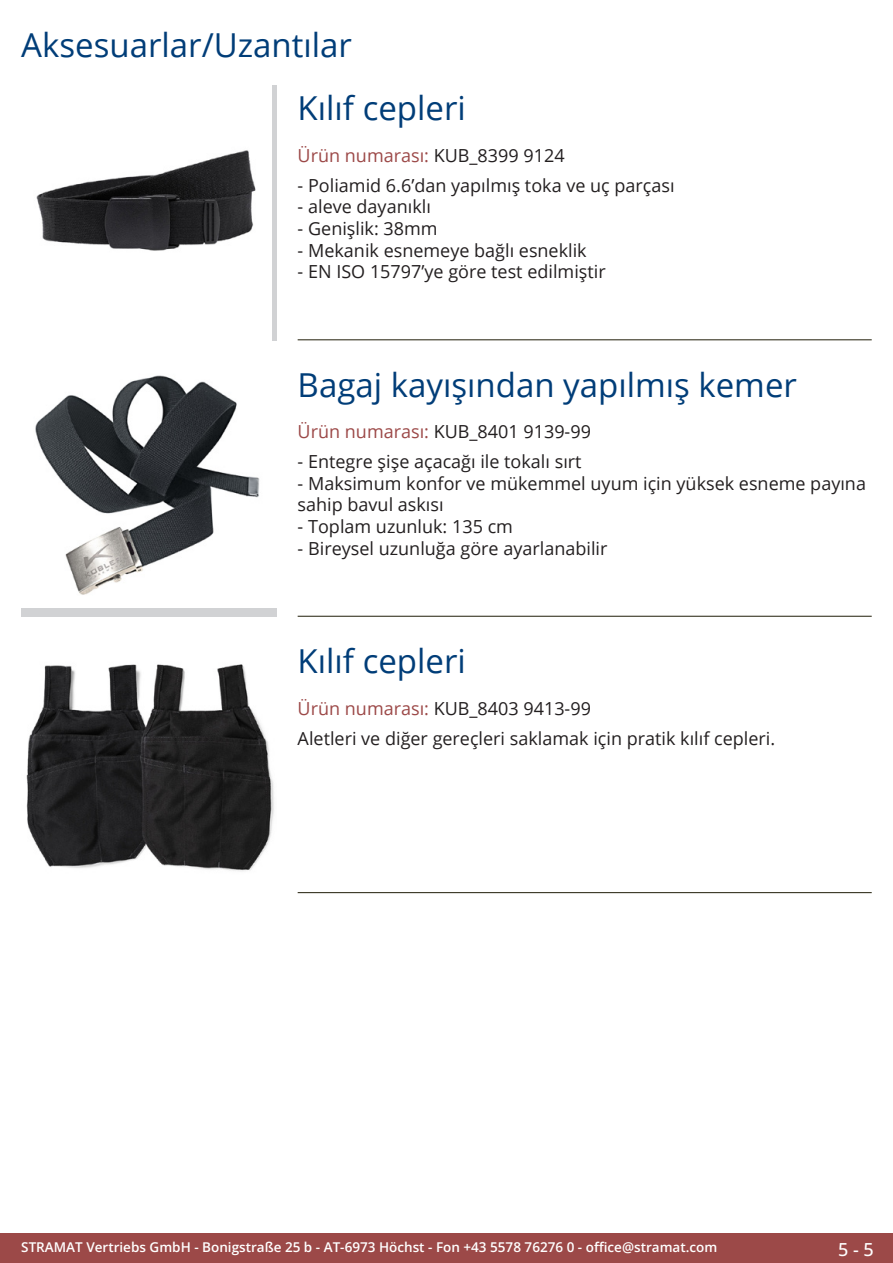
<style>
.page{position:relative;width:893px;height:1263px;background:#fff}
.page>*{position:absolute;margin:0;border:0;box-sizing:border-box;transform-origin:0 0}
.Produkttitel{font:33px "Open Sans";color:#003d78}
.RastTitel{font:33px "Open Sans";color:#003d78}
.Beschreibung_Text{font:18px/21.6px "Open Sans";color:#231f20}
.TechDaten_Überschrif{font:18px "Open Sans";color:#231f20}
.TechDaten_Überschrif-2{font:18px "Open Sans";color:#9c4948}
.t1{font:500 18px "Open Sans";color:#fff}
.t2{font:600 13.5px "Open Sans";color:#fff}
.s1{color:#231f20}
.s2{color:#9c4948}
</style>
<div class="page">
<div style="left:0;top:1233px;width:893px;height:30px;background:#9c4948"></div>
<hr style="left:298px;top:340px;width:574px;height:1px;background:#201d08">
<hr style="left:298px;top:616px;width:574px;height:1px;background:#201d08">
<hr style="left:298px;top:892px;width:574px;height:1px;background:#201d08">
<img style="left:36px;top:150px;width:220px;height:101px">
<div style="left:21px;top:361px;width:255px;height:256px;background:#d1d2d4"></div>
<img style="left:21px;top:361px;width:255px;height:247px">
<img style="left:26px;top:664px;width:248px;height:207px">
<p class="RastTitel" style="left:21px;top:22px;width:332px">Aksesuarlar/Uzantılar</p>
<p class="Produkttitel" style="left:298px;top:86px;width:170px">Kılıf cepleri</p>
<p class="TechDaten_Überschrif-2" style="left:298px;top:143px;width:268px">Ürün numarası: <span class="s1">KUB_8399 9124</span></p>
<p class="Beschreibung_Text" style="left:298px;top:174px;width:378px">- Poliamid 6.6’dan yapılmış toka ve uç parçası</p>
<p class="Beschreibung_Text" style="left:298px;top:196px;width:135px">- aleve dayanıklı</p>
<p class="Beschreibung_Text" style="left:298px;top:217px;width:141px">- Genişlik: 38mm</p>
<p class="Beschreibung_Text" style="left:298px;top:239px;width:291px">- Mekanik esnemeye bağlı esneklik</p>
<p class="Beschreibung_Text" style="left:298px;top:260px;width:310px">- EN ISO 15797’ye göre test edilmiştir</p>
<p class="Produkttitel" style="left:298px;top:362px;width:501px">Bagaj kayışından yapılmış kemer</p>
<p class="TechDaten_Überschrif" style="left:298px;top:420px;width:295px"><span class="s2">Ürün numarası:</span> KUB_8401 9139-99</p>
<p class="Beschreibung_Text" style="left:298px;top:450px;width:285px">- Entegre şişe açacağı ile tokalı sırt</p>
<p class="Beschreibung_Text" style="left:298px;top:472px;width:570px">- Maksimum konfor ve mükemmel uyum için yüksek esneme payına sahip bavul askısı</p>
<p class="Beschreibung_Text" style="left:298px;top:515px;width:217px">- Toplam uzunluk: 135 cm</p>
<p class="Beschreibung_Text" style="left:298px;top:537px;width:311px">- Bireysel uzunluğa göre ayarlanabilir</p>
<p class="Produkttitel" style="left:298px;top:638px;width:170px">Kılıf cepleri</p>
<p class="TechDaten_Überschrif" style="left:298px;top:696px;width:295px"><span class="s2">Ürün numarası:</span> KUB_8403 9413-99</p>
<p class="Beschreibung_Text" style="left:298px;top:727px;width:479px">Aletleri ve diğer gereçleri saklamak için pratik kılıf cepleri.</p>
<p class="t2" style="left:21px;top:1238px;width:698px">STRAMAT Vertriebs GmbH - Bonigstraße 25 b - AT-6973 Höchst - Fon +43 5578 76276 0 - office@stramat.com</p>
<p class="t1" style="left:838px;top:1237px;width:37px">5 - 5</p>
</div>
